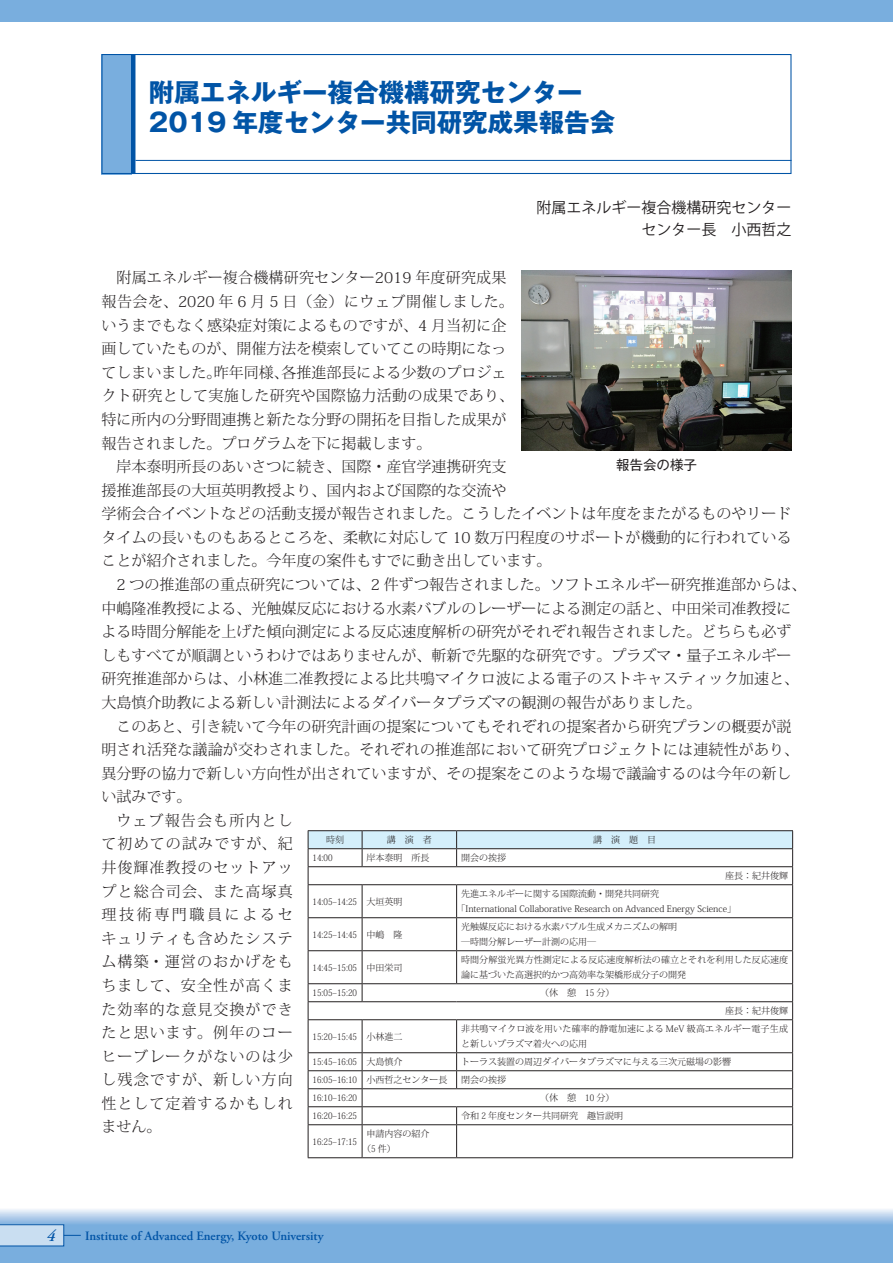
<style>
.page{position:relative;width:893px;height:1263px;background:#fff}
.page>*{position:absolute;margin:0;border:0;box-sizing:border-box;transform-origin:0 0}
.t1{font:700 25.5px/30px "Gothic MB101 Pr 5";color:#0154a6}
.t2{font:italic 600 16.5px "Adobe Garamond Pro";color:#0154a6}
.t3{font:300 15px/23.5px "Koz Min Pr 6 N";color:#231f20}
.t4{font:300 15px "Koz Min Pr 6 N";letter-spacing:.075em;color:#231f20}
.t5{font:300 15px "Koz Min Pr 6 N";letter-spacing:.07em;color:#231f20}
.t6{font:15px/22.5px "Koz Go Pr 6 N";color:#231f20;text-align:right}
.t7{font:300 15px "Koz Min Pr 6 N";letter-spacing:.175em;color:#231f20}
.t8{font:13.5px "Gothic MB101 Pr 5";color:#231f20}
.t9{font:600 12.75px "Adobe Garamond Pro";color:#0154a6}
.t10{font:300 9px/15px "Koz Min Pr 6 N";color:#231f20}
.t11{font:300 9px/15px "Koz Min Pr 6 N";letter-spacing:.025em;color:#231f20}
</style>
<div class="page">
<div style="left:0;top:0;width:893px;height:21px;background:#79aede"></div>
<svg style="left:0;top:1209px;width:893px;height:54px;background:#8bb8e2"></svg>
<svg style="left:0;top:1224px;width:81px;height:22px;background:#aacae7"></svg>
<div style="left:101px;top:54px;width:30px;height:120px;background:#79aede"></div>
<hr style="left:131px;top:54px;width:4px;height:120px;background:#0154a6">
<div style="left:101px;top:54px;width:690px;height:120px;border:1px solid #0154a6"></div>
<hr style="left:135px;top:160px;width:656px;height:1px;background:#0154a6">
<img style="left:521px;top:270px;width:270px;height:180px">
<svg style="left:309px;top:885px;width:483px;height:272px"></svg>
<hr style="left:308px;top:830px;width:54px;height:1px;background:#231f20">
<hr style="left:362px;top:830px;width:95px;height:1px;background:#231f20">
<hr style="left:457px;top:830px;width:336px;height:1px;background:#231f20">
<svg style="left:308px;top:831px;width:485px;height:53px"></svg>
<hr style="left:308px;top:884px;width:54px;height:1px;background:#231f20">
<hr style="left:308px;top:885px;width:1px;height:32px;background:#231f20">
<hr style="left:362px;top:884px;width:95px;height:1px;background:#231f20">
<hr style="left:362px;top:885px;width:1px;height:32px;background:#231f20">
<hr style="left:457px;top:884px;width:336px;height:1px;background:#231f20">
<hr style="left:456px;top:885px;width:1px;height:32px;background:#231f20">
<hr style="left:792px;top:885px;width:1px;height:32px;background:#231f20">
<hr style="left:308px;top:917px;width:54px;height:1px;background:#231f20">
<hr style="left:308px;top:918px;width:1px;height:32px;background:#231f20">
<hr style="left:362px;top:917px;width:95px;height:1px;background:#231f20">
<hr style="left:362px;top:918px;width:1px;height:32px;background:#231f20">
<hr style="left:457px;top:917px;width:336px;height:1px;background:#231f20">
<hr style="left:456px;top:918px;width:1px;height:32px;background:#231f20">
<hr style="left:792px;top:918px;width:1px;height:32px;background:#231f20">
<hr style="left:308px;top:950px;width:54px;height:1px;background:#231f20">
<hr style="left:308px;top:951px;width:1px;height:32px;background:#231f20">
<hr style="left:362px;top:950px;width:95px;height:1px;background:#231f20">
<hr style="left:362px;top:951px;width:1px;height:32px;background:#231f20">
<hr style="left:457px;top:950px;width:336px;height:1px;background:#231f20">
<hr style="left:456px;top:951px;width:1px;height:32px;background:#231f20">
<hr style="left:792px;top:951px;width:1px;height:32px;background:#231f20">
<hr style="left:308px;top:983px;width:54px;height:1px;background:#231f20">
<hr style="left:362px;top:983px;width:95px;height:1px;background:#231f20">
<svg style="left:362px;top:984px;width:1px;height:17px"></svg>
<hr style="left:457px;top:983px;width:336px;height:1px;background:#231f20">
<hr style="left:308px;top:1001px;width:54px;height:1px;background:#231f20">
<svg style="left:308px;top:984px;width:1px;height:35px"></svg>
<hr style="left:362px;top:1001px;width:95px;height:1px;background:#231f20">
<hr style="left:457px;top:1001px;width:336px;height:1px;background:#231f20">
<svg style="left:792px;top:984px;width:1px;height:35px"></svg>
<hr style="left:308px;top:1019px;width:54px;height:1px;background:#231f20">
<hr style="left:308px;top:1020px;width:1px;height:32px;background:#231f20">
<hr style="left:362px;top:1019px;width:95px;height:1px;background:#231f20">
<hr style="left:362px;top:1020px;width:1px;height:32px;background:#231f20">
<hr style="left:457px;top:1019px;width:336px;height:1px;background:#231f20">
<hr style="left:456px;top:1020px;width:1px;height:32px;background:#231f20">
<hr style="left:792px;top:1020px;width:1px;height:32px;background:#231f20">
<hr style="left:308px;top:1052px;width:54px;height:1px;background:#231f20">
<hr style="left:362px;top:1052px;width:95px;height:1px;background:#231f20">
<hr style="left:457px;top:1052px;width:336px;height:1px;background:#231f20">
<hr style="left:308px;top:1070px;width:54px;height:1px;background:#231f20">
<hr style="left:362px;top:1070px;width:95px;height:1px;background:#231f20">
<hr style="left:457px;top:1070px;width:336px;height:1px;background:#231f20">
<svg style="left:456px;top:1053px;width:1px;height:35px"></svg>
<hr style="left:308px;top:1088px;width:54px;height:1px;background:#231f20">
<hr style="left:362px;top:1088px;width:95px;height:1px;background:#231f20">
<hr style="left:457px;top:1088px;width:336px;height:1px;background:#231f20">
<hr style="left:308px;top:1106px;width:54px;height:1px;background:#231f20">
<svg style="left:308px;top:1053px;width:1px;height:71px"></svg>
<hr style="left:362px;top:1106px;width:95px;height:1px;background:#231f20">
<svg style="left:362px;top:1053px;width:1px;height:71px"></svg>
<hr style="left:457px;top:1106px;width:336px;height:1px;background:#231f20">
<svg style="left:456px;top:1107px;width:1px;height:17px"></svg>
<svg style="left:792px;top:1053px;width:1px;height:71px"></svg>
<hr style="left:308px;top:1124px;width:54px;height:1px;background:#231f20">
<hr style="left:308px;top:1125px;width:1px;height:32px;background:#231f20">
<hr style="left:362px;top:1124px;width:95px;height:1px;background:#231f20">
<hr style="left:362px;top:1125px;width:1px;height:32px;background:#231f20">
<hr style="left:457px;top:1124px;width:336px;height:1px;background:#231f20">
<hr style="left:456px;top:1125px;width:1px;height:32px;background:#231f20">
<hr style="left:792px;top:1125px;width:1px;height:32px;background:#231f20">
<hr style="left:308px;top:1157px;width:54px;height:1px;background:#231f20">
<hr style="left:362px;top:1157px;width:95px;height:1px;background:#231f20">
<hr style="left:457px;top:1157px;width:336px;height:1px;background:#231f20">
<h1 class="t1" style="left:149px;top:75px;width:468px">附属エネルギー複合機構研究センター<br>2019 年度センター共同研究成果報告会</h1>
<p class="t6" style="left:536px;top:196px;width:257px">附属エネルギー複合機構研究センターセンター長　小西哲之</p>
<p class="t3" style="left:101px;top:267px;width:414px;text-indent:15px">附属エネルギー複合機構研究センター2019 年度研究成果報告会を、2020 年 6 月 5 日（金）にウェブ開催しました。いうまでもなく感染症対策によるものですが、4 月当初に企画していたものが、開催方法を模索していてこの時期になってしまいました。昨年同様、各推進部長による少数のプロジェクト研究として実施した研究や国際協力活動の成果であり、特に所内の分野間連携と新たな分野の開拓を目指した成果が報告されました。プログラムを下に掲載します。</p>
<p class="t3" style="left:101px;top:455px;width:692px;text-indent:15px">岸本泰明所長のあいさつに続き、国際・産官学連携研究支<br>援推進部長の大垣英明教授より、国内および国際的な交流や<br>学術会合イベントなどの活動支援が報告されました。こうしたイベントは年度をまたがるものやリードタイムの長いものもあるところを、柔軟に対応して 10 数万円程度のサポートが機動的に行われていることが紹介されました。今年度の案件もすでに動き出しています。</p>
<p class="t3" style="left:101px;top:573px;width:706px;text-indent:15px">2 つの推進部の重点研究については、2 件ずつ報告されました。ソフトエネルギー研究推進部からは、中嶋隆准教授による、光触媒反応における水素バブルのレーザーによる測定の話と、中田栄司准教授による時間分解能を上げた傾向測定による反応速度解析の研究がそれぞれ報告されました。どちらも必ずしもすべてが順調というわけではありませんが、斬新で先駆的な研究です。プラズマ・量子エネルギー研究推進部からは、小林進二准教授による比共鳴マイクロ波による電子のストキャスティック加速と、大島慎介助教による新しい計測法によるダイバータプラズマの観測の報告がありました。</p>
<p class="t3" style="left:116px;top:715px;width:677px">このあと、引き続いて今年の研究計画の提案についてもそれぞれの提案者から研究プランの概要が説</p>
<p class="t3" style="left:101px;top:738px;width:699px">明され活発な議論が交わされました。それぞれの推進部において研究プロジェクトには連続性があり、</p>
<p class="t3" style="left:101px;top:762px;width:692px">異分野の協力で新しい方向性が出されていますが、その提案をこのような場で議論するのは今年の新し</p>
<p class="t3" style="left:101px;top:785px;width:91px">い試みです。</p>
<p class="t4" style="left:116px;top:812px;width:178px">ウェブ報告会も所内とし</p>
<p class="t4" style="left:101px;top:835px;width:193px">て初めての試みですが、紀</p>
<p class="t5" style="left:101px;top:859px;width:193px">井俊輝准教授のセットアッ</p>
<p class="t4" style="left:101px;top:883px;width:193px">プと総合司会、また高塚真</p>
<p class="t7" style="left:101px;top:906px;width:193px">理技術専門職員によるセ</p>
<p class="t5" style="left:101px;top:930px;width:193px">キュリティも含めたシステ</p>
<p class="t4" style="left:101px;top:953px;width:193px">ム構築・運営のおかげをも</p>
<p class="t4" style="left:101px;top:977px;width:193px">ちまして、安全性が高くま</p>
<p class="t5" style="left:101px;top:1000px;width:193px">た効率的な意見交換ができ</p>
<p class="t4" style="left:101px;top:1024px;width:193px">たと思います。例年のコー</p>
<p class="t5" style="left:101px;top:1048px;width:193px">ヒーブレークがないのは少</p>
<p class="t4" style="left:101px;top:1071px;width:193px">し残念ですが、新しい方向</p>
<p class="t5" style="left:101px;top:1095px;width:193px">性として定着するかもしれ</p>
<p class="t3" style="left:101px;top:1115px;width:61px">ません。</p>
<p class="t8" style="left:616px;top:453px;width:82px">報告会の様子</p>
<p class="t10" style="left:326px;top:832px;width:19px">時刻</p>
<p class="t10" style="left:387px;top:832px;width:46px">講　演　者</p>
<p class="t10" style="left:593px;top:832px;width:64px">講　演　題　目</p>
<p class="t10" style="left:313px;top:850px;width:21px">14:00</p>
<p class="t10" style="left:367px;top:850px;width:65px">岸本泰明　所長</p>
<p class="t10" style="left:461px;top:850px;width:46px">開会の挨拶</p>
<p class="t10" style="left:725px;top:868px;width:64px">座長：紀井俊輝</p>
<p class="t10" style="left:313px;top:894px;width:92px">14:05–14:25 大垣英明</p>
<p class="t10" style="left:457px;top:886px;width:281px;text-indent:4px">先進エネルギーに関する国際流動・開発共同研究<br>「International Collaborative Research on Advanced Energy Science」</p>
<p class="t10" style="left:313px;top:927px;width:92px">14:25–14:45 中嶋　隆</p>
<p class="t10" style="left:461px;top:919px;width:217px">光触媒反応における水素バブル生成メカニズムの解明―時間分解レーザー計測の応用―</p>
<p class="t10" style="left:313px;top:960px;width:92px">14:45–15:05 中田栄司</p>
<p class="t10" style="left:461px;top:952px;width:329px">時間分解蛍光異方性測定による反応速度解析法の確立とそれを利用した反応速度論に基づいた高選択的かつ高効率な架橋形成分子の開発</p>
<p class="t10" style="left:313px;top:985px;width:46px">15:05–15:20</p>
<p class="t10" style="left:540px;top:985px;width:76px">（休　憩　15 分）</p>
<p class="t10" style="left:725px;top:1003px;width:64px">座長：紀井俊輝</p>
<p class="t10" style="left:313px;top:1029px;width:91px">15:20–15:45 小林進二</p>
<p class="t11" style="left:461px;top:1021px;width:328px">非共鳴マイクロ波を用いた確率的静電加速による MeV 級高エネルギー電子生成と新しいプラズマ着火への応用</p>
<p class="t10" style="left:313px;top:1054px;width:91px">15:45–16:05 大島慎介</p>
<p class="t10" style="left:461px;top:1054px;width:271px">トーラス装置の周辺ダイバータプラズマに与える三次元磁場の影響</p>
<p class="t10" style="left:313px;top:1072px;width:136px">16:05–16:10 小西哲之センター長</p>
<p class="t10" style="left:461px;top:1072px;width:46px">閉会の挨拶</p>
<p class="t10" style="left:313px;top:1090px;width:46px">16:10–16:20</p>
<p class="t10" style="left:540px;top:1090px;width:76px">（休　憩　10 分）</p>
<p class="t10" style="left:313px;top:1108px;width:46px">16:20–16:25</p>
<p class="t10" style="left:461px;top:1108px;width:163px">令和 2 年度センター共同研究　趣旨説明</p>
<p class="t10" style="left:313px;top:1134px;width:46px">16:25–17:15</p>
<p class="t10" style="left:362px;top:1126px;width:69px;text-indent:4px">申請内容の紹介（5 件）</p>
<p class="t2" style="left:47px;top:1226px;width:10px">4</p>
<p class="t9" style="left:85px;top:1228px;width:240px">Institute of Advanced Energy, Kyoto University</p>
</div>
